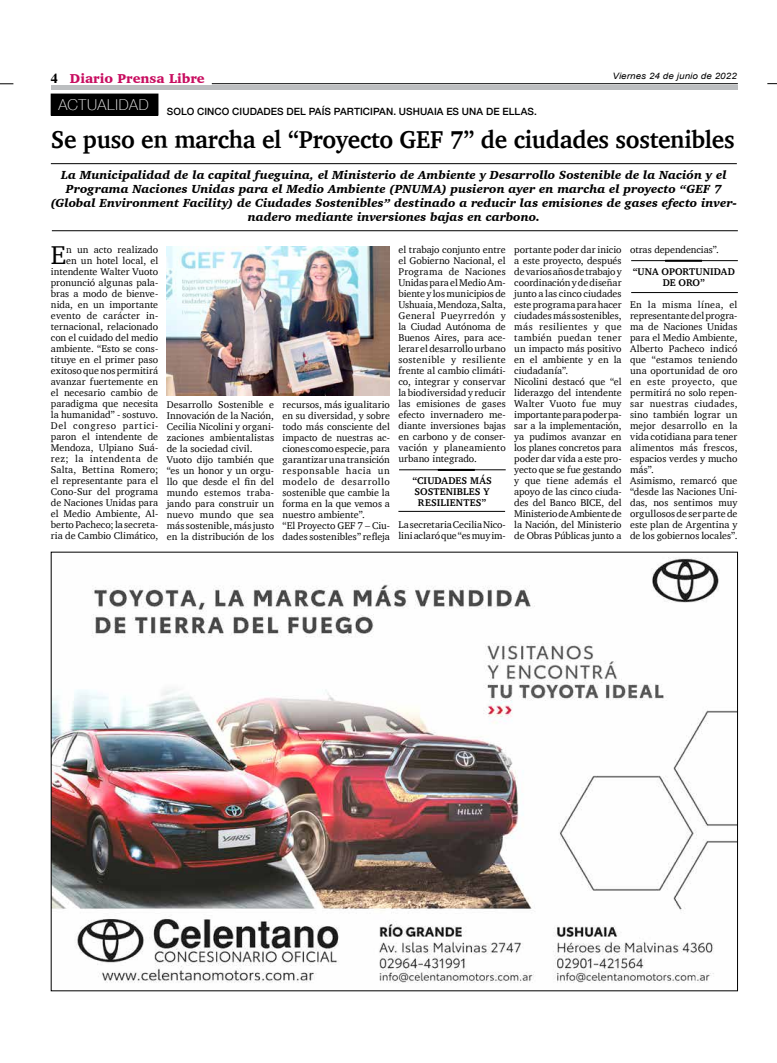
<style>
.page{position:relative;width:777px;height:1063px;background:#fff}
.page>*{position:absolute;margin:0;border:0;box-sizing:border-box;transform-origin:0 0}
.t1{font:26.4px "Charter";color:#000}
.t2{font:700 25px "Charter";letter-spacing:-.01em;color:#000;scale:.95 1}
.t3{font:100 15px "Helvetica Neue";letter-spacing:.055em;color:#fff}
.t4{font:900 13.2px "Charter";color:#c80c5f}
.t5{font:italic 900 12px/14px "Charter";letter-spacing:.005em;color:#000;text-align:center}
.t6{font:10px/11px "Charter";letter-spacing:.005em;color:#000}
.t7{font:700 10px/11px "Charter";letter-spacing:.015em;color:#000;text-align:center}
.t8{font:500 10px "Helvetica Neue";letter-spacing:.01em;color:#000}
.t9{font:italic 8.8px "Arial";letter-spacing:.01em;color:#000;scale:1.11 1}
.s1{font-family:"Times";font-weight:700;font-size:14px;color:#000}
</style>
<div class="page">
<hr style="left:212px;top:83px;width:526px;height:1px;background:#000">
<svg style="left:0;top:84px;width:13px;height:1px"></svg>
<div style="left:51px;top:85px;width:686px;height:5px;background:#bcbec0"></div>
<div style="left:51px;top:94px;width:107px;height:21px;background:#000"></div>
<hr style="left:51px;top:163px;width:686px;height:1px;background:#000">
<hr style="left:52px;top:231px;width:686px;height:1px;background:#000">
<img style="left:167px;top:246px;width:223px;height:149px">
<hr style="left:399px;top:470px;width:107px;height:1px;background:#000">
<hr style="left:398px;top:511px;width:107px;height:1px;background:#000">
<hr style="left:631px;top:260px;width:107px;height:1px;background:#000">
<hr style="left:631px;top:292px;width:107px;height:1px;background:#000">
<hr style="left:438px;top:469px;width:37px;height:2px;background:#000">
<hr style="left:665px;top:260px;width:37px;height:2px;background:#000">
<img style="left:53px;top:557px;width:682px;height:426px">
<p class="t9" style="left:612px;top:70px;width:113px">Viernes 24 de junio de 2022</p>
<h3 class="t4" style="left:51px;top:70px;width:155px"><span class="s1">4</span> Diario Prensa Libre</h3>
<h3 class="t3" style="left:58px;top:94px;width:92px">ACTUALIDAD</h3>
<p class="t8" style="left:167px;top:104px;width:371px">SOLO CINCO CIUDADES DEL PAÍS PARTICIPAN. USHUAIA ES UNA DE ELLAS.</p>
<h2 class="t2" style="left:51px;top:118px;width:721px">Se puso en marcha el “Proyecto GEF 7” de ciudades sostenibles</h2>
<p class="t5" style="left:51px;top:167px;width:687px">La Municipalidad de la capital fueguina, el Ministerio de Ambiente y Desarrollo Sostenible de la Nación y el Programa Naciones Unidas para el Medio Ambiente (PNUMA) pusieron ayer en marcha el proyecto “GEF 7 (Global Environment Facility) de Ciudades Sostenibles” destinado a reducir las emisiones de gases efecto inver&shy;nadero mediante inversiones bajas en carbono.</p>
<p class="t6" style="left:51px;top:244px;width:109px;text-align:right">n un acto realizado<br>en un hotel local, el intendente Walter Vuoto pronunció algunas pala&shy;bras a modo de bienve&shy;nida, en un importante evento de carácter in&shy;ternacional, relacionado con el cuidado del medio ambiente. “Esto se cons&shy;tituye en el primer paso exitoso que nos permitirá avanzar fuertemente en el necesario cambio de paradigma que necesita la humanidad” - sostuvo.<br>Del congreso partici&shy;paron el intendente de<br>Mendoza, Ulpiano Suá&shy;rez; la intendenta de<br>Salta, Bettina Romero; el representante para el<br>Cono-Sur del programa de Naciones Unidas para el Medio Ambiente, Al&shy;berto Pacheco; la secreta&shy;ria de Cambio Climático,</p>
<h1 class="t1" style="left:51px;top:232px;width:17px">E</h1>
<p class="t6" style="left:167px;top:399px;width:109px">Desarrollo Sostenible e<br>Innovación de la Nación,<br>Cecilia Nicolini y organi&shy;zaciones ambientalistas de la sociedad civil.<br>Vuoto dijo también que “es un honor y un orgu&shy;llo que desde el fin del mundo estemos traba&shy;jando para construir un nuevo mundo que sea más sostenible, más justo en la distribución de los</p>
<p class="t6" style="left:282px;top:399px;width:109px">recursos, más igualitario en su diversidad, y sobre todo más consciente del impacto de nuestras ac&shy;ciones como especie, para garantizar una transición responsable hacia un modelo de desarrollo sostenible que cambie la forma en la que vemos a nuestro ambiente”.<br>“El Proyecto GEF 7 – Ciu&shy;dades sostenibles” refleja</p>
<p class="t6" style="left:398px;top:244px;width:109px;text-align:justify">el trabajo conjunto entre el Gobierno Nacional, el Programa de Naciones Unidas para el Medio Am&shy;biente y los municipios de Ushuaia, Mendoza, Salta, General Pueyrredón y la Ciudad Autónoma de Buenos Aires, para ace&shy;lerar el desarrollo urbano sostenible y resiliente frente al cambio climáti&shy;co, integrar y conservar la biodiversidad y reducir las emisiones de gases efecto invernadero me&shy;diante inversiones bajas en carbono y de conser&shy;vación y planeamiento urbano integrado.</p>
<p class="t7" style="left:412px;top:475px;width:81px">“CIUDADES MÁS<br>SOSTENIBLES Y<br>RESILIENTES”</p>
<p class="t6" style="left:398px;top:519px;width:109px">La secretaria Cecilia Nico&shy;lini aclaró que “es muy im-</p>
<p class="t6" style="left:514px;top:244px;width:109px">portante poder dar inicio a este proyecto, después de varios años de trabajo y coordinación y de diseñar junto a las cinco ciudades este programa para hacer ciudades más sostenibles, más resilientes y que también puedan tener un impacto más positivo en el ambiente y en la ciudadanía”.<br>Nicolini destacó que “el liderazgo del intendente<br>Walter Vuoto fue muy importante para poder pa&shy;sar a la implementación, ya pudimos avanzar en los planes concretos para poder dar vida a este pro&shy;yecto que se fue gestando y que tiene además el apoyo de las cinco ciuda&shy;des del Banco BICE, del<br>Ministerio de Ambiente de la Nación, del Ministerio de Obras Públicas junto a</p>
<p class="t6" style="left:630px;top:244px;width:90px">otras dependencias”.</p>
<p class="t7" style="left:632px;top:266px;width:104px">“UNA OPORTUNIDAD<br>DE ORO”</p>
<p class="t6" style="left:630px;top:299px;width:109px">En la misma línea, el representante del progra&shy;ma de Naciones Unidas para el Medio Ambiente,<br>Alberto Pacheco indicó que “estamos teniendo una oportunidad de oro en este proyecto, que permitirá no solo repen&shy;sar nuestras ciudades, sino también lograr un mejor desarrollo en la vida cotidiana para tener alimentos más frescos, espacios verdes y mucho más”.<br>Asimismo, remarcó que “desde las Naciones Uni&shy;das, nos sentimos muy orgullosos de ser parte de este plan de Argentina y de los gobiernos locales”.</p>
</div>
